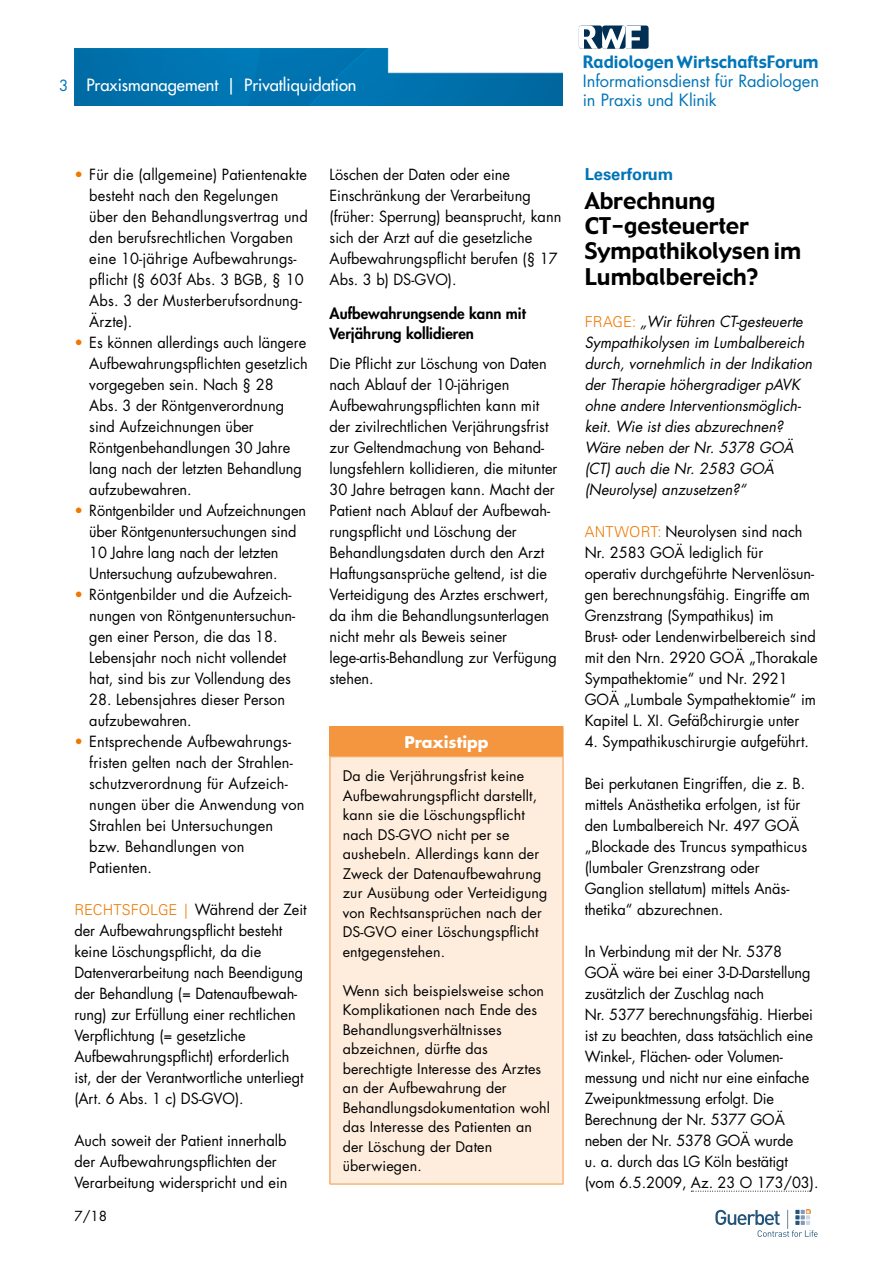
<style>
.page{position:relative;width:893px;height:1263px;background:#fff}
.page>*{position:absolute;margin:0;border:0;box-sizing:border-box;transform-origin:0 0}
.t1{font:22.5px/25.5px "Gadget";color:#000}
.t2{font:16.65px "Gadget";color:#0075b8}
.t3{font:16.5px/18.8px "Futura Std";letter-spacing:-.005em;color:#0075b8}
.t4{font:500 16.5px "Futura Std";color:#fff}
.t5{font:700 16.5px "Univers LT Std";color:#0074b7}
.t6{font:700 15.75px "Futura Std";color:#fff}
.t7{font:15px/21px "Futura Std";color:#000}
.t8{font:italic 15px/21px "Futura Std";color:#000}
.t9{font:800 15px/19.5px "Futura Std";color:#000}
.t10{font:15px "Futura Std";color:#0074b7}
.t11{font:14.25px/19.5px "Futura Std";letter-spacing:.01em;color:#000}
.t12{font:13.5px "Futura Std";color:#000}
.s1{color:#ef7900}
.s2{font-family:"Univers LT Std";font-weight:300;color:#ef7900}
.s3{font-family:"Univers LT Std";font-weight:300;font-style:normal;color:#ef7900}
</style>
<div class="page">
<div style="left:625px;top:26px;width:24px;height:23px;background:#002f53;border-radius:3px"></div>
<svg style="left:579px;top:26px;width:62px;height:23px"></svg>
<img style="left:74px;top:49px;width:489px;height:57px">
<svg style="left:715px;top:1210px;width:103px;height:27px"></svg>
<div style="left:330px;top:727px;width:233px;height:30px;background:#f4953f"></div>
<div style="left:330px;top:757px;width:233px;height:427px;background:#feeddd"></div>
<hr style="left:330px;top:726px;width:233px;height:1px;background:#f4953f">
<svg style="left:563px;top:727px;width:1px;height:29px"></svg>
<hr style="left:330px;top:757px;width:1px;height:427px;background:#f4953f">
<hr style="left:563px;top:757px;width:1px;height:427px;background:#f4953f">
<hr style="left:330px;top:1184px;width:233px;height:1px;background:#f4953f">
<svg style="left:691px;top:1191px;width:119px;height:1px"></svg>
<p class="t10" style="left:59px;top:76px;width:11px">3</p>
<p class="t4" style="left:86px;top:74px;width:272px">Praxismanagement | Privatliquidation</p>
<p class="t2" style="left:583px;top:52px;width:237px">Radiologen WirtschaftsForum</p>
<p class="t3" style="left:583px;top:72px;width:238px">Informationsdienst für Radiologen in Praxis und Klinik</p>
<p class="t7" style="left:89px;top:164px;width:220px;text-indent:-15px"><span class="s1">•</span> Für die (allgemeine) Patientenakte besteht nach den Regelungen über den Behandlungsvertrag und den berufsrechtlichen Vorgaben eine 10-jährige Aufbewahrungs&shy;pflicht (§ 603f Abs. 3 BGB, § 10<br>Abs. 3 der Musterberufsordnung-<br>Ärzte).</p>
<p class="t7" style="left:89px;top:332px;width:220px;text-indent:-15px"><span class="s1">•</span> Es können allerdings auch längere<br>Aufbewahrungspflichten gesetzlich vorgegeben sein. Nach § 28<br>Abs. 3 der Röntgenverordnung sind Aufzeichnungen über<br>Röntgenbehandlungen 30 Jahre lang nach der letzten Behandlung aufzubewahren.</p>
<p class="t7" style="left:89px;top:500px;width:218px;text-indent:-15px"><span class="s1">•</span> Röntgenbilder und Aufzeichnungen über Röntgenuntersuchungen sind<br>10 Jahre lang nach der letzten<br>Untersuchung aufzubewahren.</p>
<p class="t7" style="left:89px;top:584px;width:208px;text-indent:-15px"><span class="s1">•</span> Röntgenbilder und die Aufzeich&shy;nungen von Röntgenuntersuchun&shy;gen einer Person, die das 18.<br>Lebensjahr noch nicht vollendet hat, sind bis zur Vollendung des</p>
<p class="t7" style="left:89px;top:689px;width:197px">28. Lebensjahres dieser Person aufzubewahren.</p>
<p class="t7" style="left:89px;top:731px;width:217px;text-indent:-15px"><span class="s1">•</span> Entsprechende Aufbewahrungs&shy;fristen gelten nach der Strahlen&shy;schutzverordnung für Aufzeich&shy;nungen über die Anwendung von<br>Strahlen bei Untersuchungen bzw. Behandlungen von<br>Patienten.</p>
<p class="t7" style="left:74px;top:899px;width:234px"><span class="s2">RECHTSFOLGE |</span> Während der Zeit der Aufbewahrungspflicht besteht keine Löschungspflicht, da die Datenverarbeitung nach Beendigung der Behandlung (= Datenaufbewah&shy;rung) zur Erfüllung einer rechtlichen Verpflichtung (= gesetzliche Aufbewahrungspflicht) erforderlich ist, der der Verantwortliche unterliegt (Art. 6 Abs. 1 c) DS-GVO).</p>
<p class="t7" style="left:74px;top:1130px;width:215px">Auch soweit der Patient innerhalb der Aufbewahrungspflichten der<br>Verarbeitung widerspricht und ein</p>
<p class="t12" style="left:74px;top:1207px;width:34px">7/18</p>
<p class="t7" style="left:330px;top:164px;width:233px">Löschen der Daten oder eine<br>Einschränkung der Verarbeitung (früher: Sperrung) beansprucht, kann sich der Arzt auf die gesetzliche<br>Aufbewahrungspflicht berufen (§ 17<br>Abs. 3 b) DS-GVO).</p>
<p class="t9" style="left:330px;top:304px;width:198px">Aufbewahrungsende kann mit<br>Verjährung kollidieren</p>
<p class="t7" style="left:330px;top:353px;width:229px">Die Pflicht zur Löschung von Daten nach Ablauf der 10-jährigen<br>Aufbewahrungspflichten kann mit der zivilrechtlichen Verjährungsfrist zur Geltendmachung von Behand&shy;lungsfehlern kollidieren, die mitunter<br>30 Jahre betragen kann. Macht der<br>Patient nach Ablauf der Aufbewah&shy;rungspflicht und Löschung der<br>Behandlungsdaten durch den Arzt<br>Haftungsansprüche geltend, ist die<br>Verteidigung des Arztes erschwert, da ihm die Behandlungsunterlagen nicht mehr als Beweis seiner lege-artis-Behandlung zur Verfügung stehen.</p>
<p class="t6" style="left:404px;top:732px;width:86px">Praxistipp</p>
<p class="t11" style="left:343px;top:766px;width:206px">Da die Verjährungsfrist keine<br>Aufbewahrungspflicht darstellt, kann sie die Löschungspflicht nach DS-GVO nicht per se aushebeln. Allerdings kann der<br>Zweck der Datenaufbewahrung zur Ausübung oder Verteidigung von Rechtsansprüchen nach der<br>DS-GVO einer Löschungspflicht entgegenstehen.</p>
<p class="t11" style="left:343px;top:981px;width:209px">Wenn sich beispielsweise schon<br>Komplikationen nach Ende des<br>Behandlungsverhältnisses abzeichnen, dürfte das berechtigte Interesse des Arztes an der Aufbewahrung der<br>Behandlungsdokumentation wohl das Interesse des Patienten an der Löschung der Daten überwiegen.</p>
<p class="t5" style="left:585px;top:165px;width:90px">Leserforum</p>
<h1 class="t1" style="left:585px;top:189px;width:218px">Abrechnung<br>CT-gesteuerter<br>Sympathikolysen im<br>Lumbalbereich?</h1>
<p class="t8" style="left:585px;top:311px;width:229px"><span class="s3">FRAGE:</span> „Wir führen CT-gesteuerte<br>Sympathikolysen im Lumbalbereich durch, vornehmlich in der Indikation der Therapie höhergradiger pAVK ohne andere Interventionsmöglich&shy;keit. Wie ist dies abzurechnen?<br>Wäre neben der Nr. 5378 GOÄ (CT) auch die Nr. 2583 GOÄ (Neurolyse) anzusetzen?“</p>
<p class="t7" style="left:585px;top:521px;width:235px"><span class="s2">ANTWORT:</span> Neurolysen sind nach Nr. 2583 GOÄ lediglich für operativ durchgeführte Nervenlösun&shy;gen berechnungsfähig. Eingriffe am Grenzstrang (Sympathikus) im<br>Brust- oder Lendenwirbelbereich sind mit den Nrn. 2920 GOÄ „Thorakale Sympathektomie“ und Nr. 2921<br>GOÄ „Lumbale Sympathektomie“ im Kapitel L. XI. Gefäßchirurgie unter</p>
<p class="t7" style="left:585px;top:731px;width:226px">4. Sympathikuschirurgie aufgeführt.</p>
<p class="t7" style="left:585px;top:773px;width:224px">Bei perkutanen Eingriffen, die z. B. mittels Anästhetika erfolgen, ist für den Lumbalbereich Nr. 497 GOÄ „Blockade des Truncus sympathicus (lumbaler Grenzstrang oder<br>Ganglion stellatum) mittels Anäs&shy;thetika“ abzurechnen.</p>
<p class="t7" style="left:585px;top:941px;width:235px">In Verbindung mit der Nr. 5378<br>GOÄ wäre bei einer 3-D-Darstellung zusätzlich der Zuschlag nach<br>Nr. 5377 berechnungsfähig. Hierbei ist zu beachten, dass tatsächlich eine<br>Winkel-, Flächen- oder Volumen&shy;messung und nicht nur eine einfache<br>Zweipunktmessung erfolgt. Die<br>Berechnung der Nr. 5377 GOÄ neben der Nr. 5378 GOÄ wurde<br>u. a. durch das LG Köln bestätigt (vom 6.5.2009, Az. 23 O 173/03).</p>
</div>
